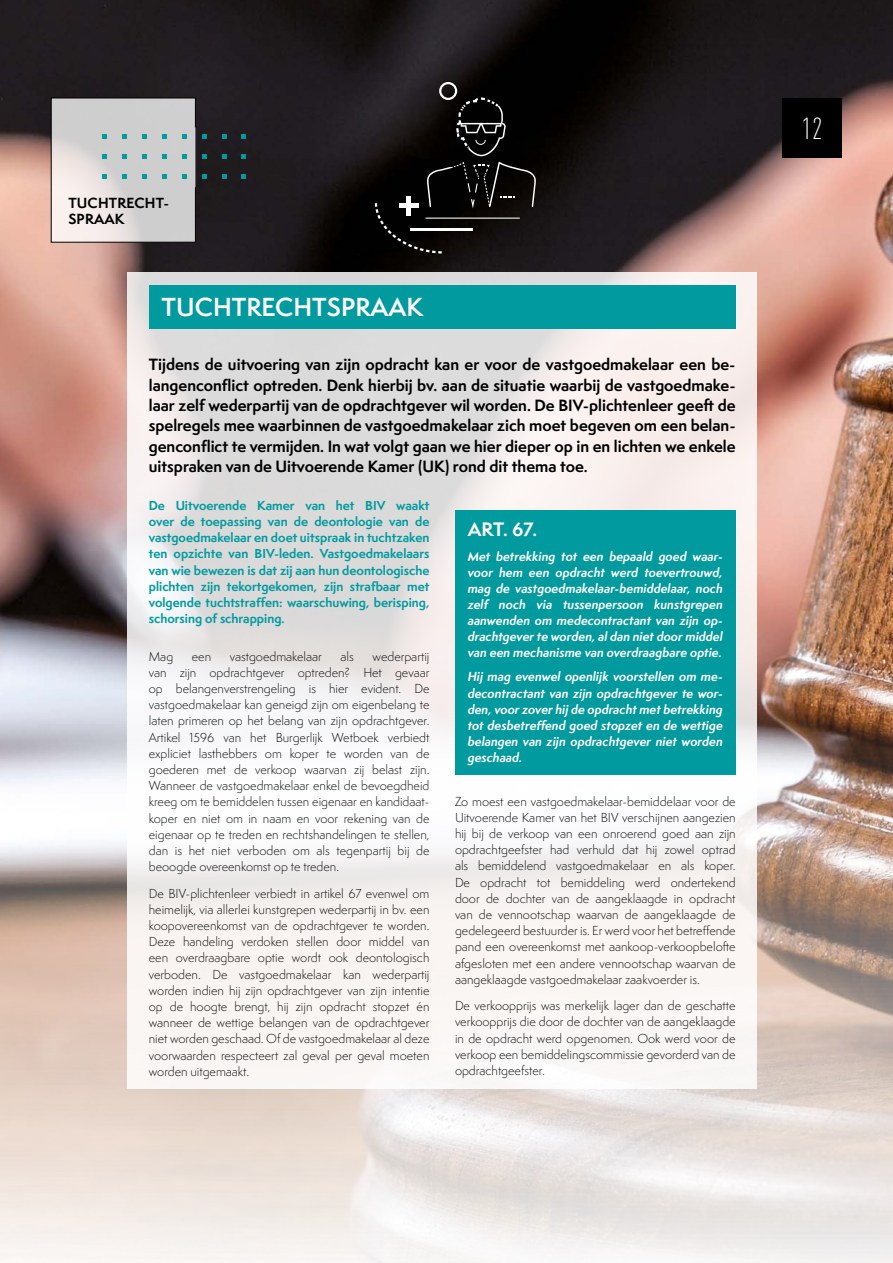
<style>
.page{position:relative;width:893px;height:1263px;background:#fff}
.page>*{position:absolute;margin:0;border:0;box-sizing:border-box;transform-origin:0 0}
.t1{font:300 condensed 30px "DINOT";color:#fff}
.t2{font:600 24px "Semplicita Pro";color:#fff}
.t3{font:700 18px "Semplicita Pro";color:#fff}
.t4{font:700 15px/20.4px "Semplicita Pro";color:#000;text-align:justify}
.t5{font:700 13.5px/16.2px "Semplicita Pro";letter-spacing:.01em;color:#000}
.t6{font:300 12px/16.2px "Semplicita Pro";color:#000;text-align:justify}
.t7{font:italic 700 12px/16px "Semplicita Pro";color:#fff;text-align:justify}
.t8{font:700 12px/16.2px "Semplicita Pro";color:#009a9f;text-align:justify}
</style>
<div class="page">
<img style="left:0;top:0;width:893px;height:1263px">
<div style="left:782px;top:98px;width:60px;height:59px;background:#000"></div>
<svg style="left:128px;top:272px;width:629px;height:817px;fill:#f8f3f1"></svg>
<div style="left:149px;top:285px;width:587px;height:44px;background:#009a9f"></div>
<div style="left:455px;top:510px;width:281px;height:264px;background:#009a9f"></div>
<svg style="left:375px;top:162px;width:161px;height:91px;background:#141211"></svg>
<hr style="left:410px;top:228px;width:62px;height:3px;background:#fff">
<svg style="left:439px;top:82px;width:67px;height:74px;background:#1d1c1c"></svg>
<svg style="left:202px;top:154px;width:5px;height:5px"></svg>
<svg style="left:241px;top:154px;width:5px;height:5px"></svg>
<svg style="left:222px;top:154px;width:5px;height:5px"></svg>
<svg style="left:202px;top:134px;width:5px;height:5px"></svg>
<svg style="left:241px;top:134px;width:5px;height:5px"></svg>
<svg style="left:222px;top:134px;width:5px;height:5px"></svg>
<svg style="left:202px;top:174px;width:5px;height:5px"></svg>
<svg style="left:241px;top:174px;width:5px;height:5px"></svg>
<svg style="left:51px;top:98px;width:145px;height:145px;background:#cdcdcd"></svg>
<svg style="left:222px;top:174px;width:5px;height:5px"></svg>
<p class="t5" style="left:68px;top:195px;width:102px">TUCHTRECHT-<br>SPRAAK</p>
<h2 class="t2" style="left:162px;top:289px;width:263px">TUCHTRECHTSPRAAK</h2>
<p class="t4" style="left:149px;top:354px;width:588px">Tijdens de uitvoering van zijn opdracht kan er voor de vastgoedmakelaar een be&shy;langenconflict optreden. Denk hierbij bv. aan de situatie waarbij de vastgoedmake&shy;laar zelf wederpartij van de opdrachtgever wil worden. De BIV-plichtenleer geeft de spelregels mee waarbinnen de vastgoedmakelaar zich moet begeven om een belan&shy;genconflict te vermijden. In wat volgt gaan we hier dieper op in en lichten we enkele uitspraken van de Uitvoerende Kamer (UK) rond dit thema toe.</p>
<p class="t8" style="left:149px;top:497px;width:282px">De Uitvoerende Kamer van het BIV waakt over de toepassing van de deontologie van de vastgoedmakelaar en doet uitspraak in tuchtzaken ten opzichte van BIV-leden. Vastgoedmakelaars van wie bewezen is dat zij aan hun deontologische plichten zijn tekortgekomen, zijn strafbaar met volgende tuchtstraffen: waarschuwing, berisping, schorsing of schrapping.</p>
<p class="t6" style="left:149px;top:648px;width:26px">Mag</p>
<p class="t6" style="left:192px;top:648px;width:21px">een</p>
<p class="t6" style="left:230px;top:648px;width:94px">vastgoedmakelaar</p>
<p class="t6" style="left:341px;top:648px;width:15px">als</p>
<h3 class="t3" style="left:468px;top:516px;width:71px">ART. 67.</h3>
<p class="t7" style="left:468px;top:548px;width:257px">Met betrekking tot een bepaald goed waar&shy;voor hem een opdracht werd toevertrouwd, mag de vastgoedmakelaar-bemiddelaar, noch zelf noch via tussenpersoon kunstgrepen aanwenden om medecontractant van zijn op&shy;drachtgever te worden, al dan niet door middel van een mechanisme van overdraagbare optie.</p>
<p class="t7" style="left:468px;top:669px;width:257px">Hij mag evenwel openlijk voorstellen om me&shy;decontractant van zijn opdrachtgever te wor&shy;den, voor zover hij de opdracht met betrekking tot desbetreffend goed stopzet en de wettige belangen van zijn opdrachtgever niet worden geschaad.</p>
<p class="t6" style="left:455px;top:793px;width:282px">Zo moest een vastgoedmakelaar-bemiddelaar voor de Uitvoerende Kamer van het BIV verschijnen aangezien hij bij de verkoop van een onroerend goed aan zijn opdrachtgeefster had verhuld dat hij zowel optrad als bemiddelend vastgoedmakelaar en als koper.<br>De opdracht tot bemiddeling werd ondertekend door de dochter van de aangeklaagde in opdracht van de vennootschap waarvan de aangeklaagde de gedelegeerd bestuurder is. Er werd voor het betreffende pand een overeenkomst met aankoop-verkoopbelofte afgesloten met een andere vennootschap waarvan de aangeklaagde vastgoedmakelaar zaakvoerder is.</p>
<p class="t6" style="left:455px;top:998px;width:282px">De verkoopprijs was merkelijk lager dan de geschatte verkoopprijs die door de dochter van de aangeklaagde in de opdracht werd opgenomen. Ook werd voor de verkoop een bemiddelingscommissie gevorderd van de opdrachtgeefster.</p>
<p class="t6" style="left:149px;top:648px;width:282px;text-indent:224px">wederpartij van zijn opdrachtgever optreden? Het gevaar op belangenverstrengeling is hier evident. De vastgoedmakelaar kan geneigd zijn om eigenbelang te laten primeren op het belang van zijn opdrachtgever.<br>Artikel 1596 van het Burgerlijk Wetboek verbiedt expliciet lasthebbers om koper te worden van de goederen met de verkoop waarvan zij belast zijn.<br>Wanneer de vastgoedmakelaar enkel de bevoegdheid kreeg om te bemiddelen tussen eigenaar en kandidaat&shy;koper en niet om in naam en voor rekening van de eigenaar op te treden en rechtshandelingen te stellen, dan is het niet verboden om als tegenpartij bij de beoogde overeenkomst op te treden.</p>
<p class="t6" style="left:149px;top:885px;width:282px">De BIV-plichtenleer verbiedt in artikel 67 evenwel om heimelijk, via allerlei kunstgrepen wederpartij in bv. een koopovereenkomst van de opdrachtgever te worden.<br>Deze handeling verdoken stellen door middel van een overdraagbare optie wordt ook deontologisch verboden. De vastgoedmakelaar kan wederpartij worden indien hij zijn opdrachtgever van zijn intentie op de hoogte brengt, hij zijn opdracht stopzet én wanneer de wettige belangen van de opdrachtgever niet worden geschaad. Of de vastgoedmakelaar al deze voorwaarden respecteert zal geval per geval moeten worden uitgemaakt.</p>
<h1 class="t1" style="left:802px;top:111px;width:22px">12</h1>
</div>
